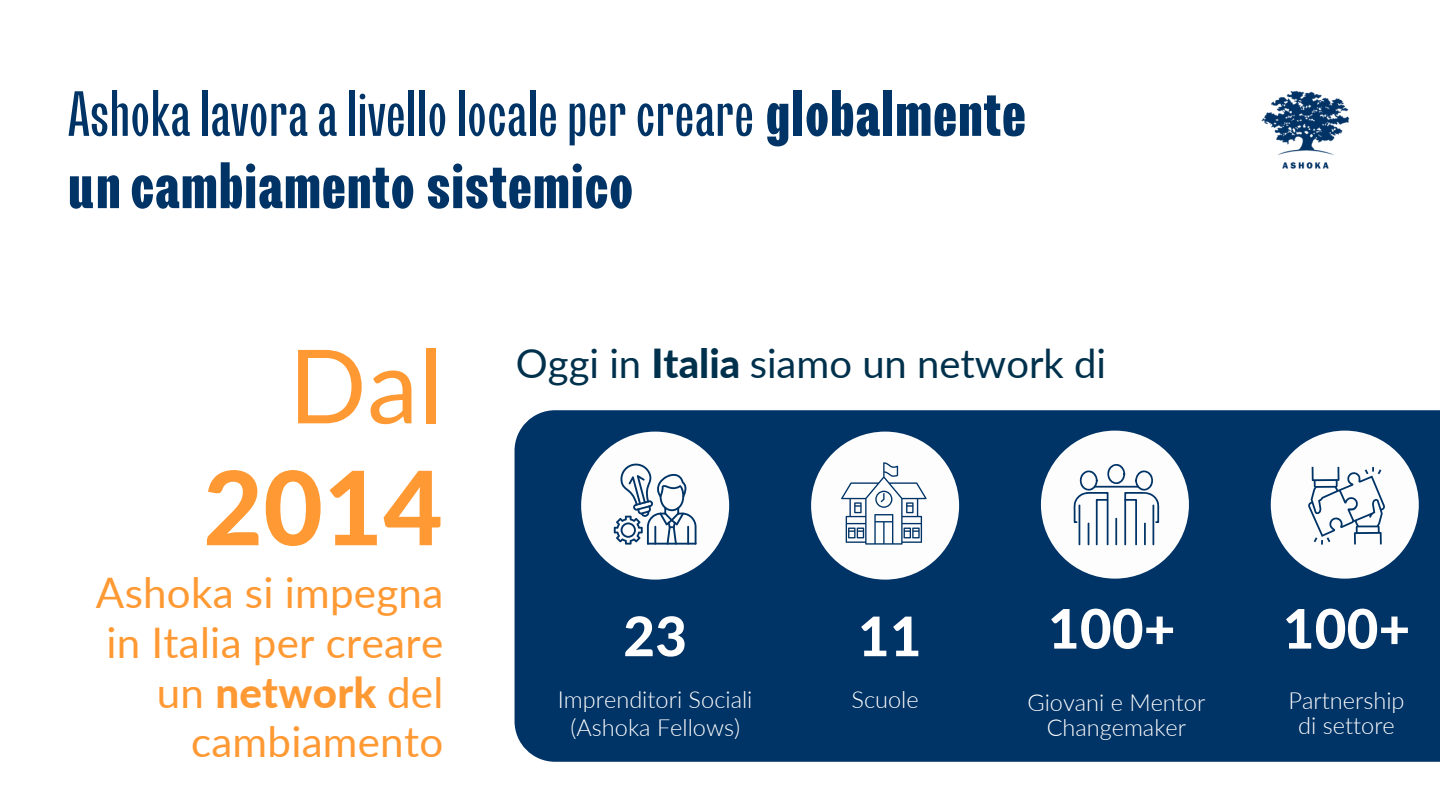
<style>
.page{position:relative;width:1440px;height:810px;background:#fff}
.page>*{position:absolute;margin:0;border:0;box-sizing:border-box;transform-origin:0 0}
.t1{font:800 102.5px/121.9px "Lato";color:#f93;text-align:right}
.t2{font:condensed 63.7px/72.3px "Lazord";color:#036}
.t3{font:800 54.5px "Lato";letter-spacing:.005em;color:#fff}
.t4{font:42.1px/49.7px "Lato";letter-spacing:.005em;color:#f93;text-align:right}
.t5{font:40px "Lato";color:#00314c}
.t6{font:300 23.6px "Lato";color:#fff}
.t7{font:300 23.5px "Lato";color:#fff}
.s1{font-weight:700}
.s2{font-weight:400}
.s3{font-weight:800}
</style>
<div class="page">
<div style="left:515px;top:410px;width:925px;height:352px;background:#036"></div>
<img style="left:1261px;top:91px;width:89px;height:78px">
<div style="left:811px;top:432px;width:148px;height:148px;background:#fdfdfd;border-radius:50%"></div>
<div style="left:581px;top:432px;width:148px;height:148px;background:#fdfdfd;border-radius:50%"></div>
<div style="left:1041px;top:431px;width:148px;height:148px;background:#fdfdfd;border-radius:50%"></div>
<div style="left:1271px;top:431px;width:148px;height:148px;background:#fdfdfd;border-radius:50%"></div>
<svg style="left:614px;top:463px;width:82px;height:82px"></svg>
<svg style="left:1308px;top:467px;width:77px;height:78px"></svg>
<svg style="left:841px;top:462px;width:86px;height:83px"></svg>
<svg style="left:1074px;top:464px;width:85px;height:81px"></svg>
<hr style="left:1144px;top:523px;width:2px;height:22px;background:#036">
<p class="t2" style="left:68px;top:77px;width:960px">Ashokalavoraalivellolocalepercreare <span class="s1">globalmente un cambiamento sistemico</span></p>
<h3 class="t1" style="left:203px;top:323px;width:241px"><span class="s2">Dal<br></span>2014</h3>
<h3 class="t4" style="left:96px;top:567px;width:349px">Ashoka si impegna in Italia per creare un <span class="s3">network</span> del cambiamento</h3>
<p class="t5" style="left:516px;top:338px;width:592px">Oggi in <span class="s3">Italia</span> siamo un network di</p>
<p class="t3" style="left:623px;top:602px;width:65px">23</p>
<p class="t7" style="left:558px;top:684px;width:196px">Imprenditori Sociali</p>
<h3 class="t7" style="left:570px;top:713px;width:171px">(Ashoka Fellows)</h3>
<p class="t3" style="left:1048px;top:595px;width:129px">100+</p>
<p class="t3" style="left:1283px;top:595px;width:129px">100+</p>
<p class="t3" style="left:858px;top:602px;width:65px">11</p>
<p class="t6" style="left:851px;top:684px;width:69px">Scuole</p>
<p class="t6" style="left:1288px;top:685px;width:118px">Partnership</p>
<h2 class="t6" style="left:1298px;top:711px;width:98px">di settore</h2>
<p class="t7" style="left:1027px;top:687px;width:179px">Giovani e Mentor</p>
<p class="t7" style="left:1047px;top:713px;width:141px">Changemaker</p>
</div>
